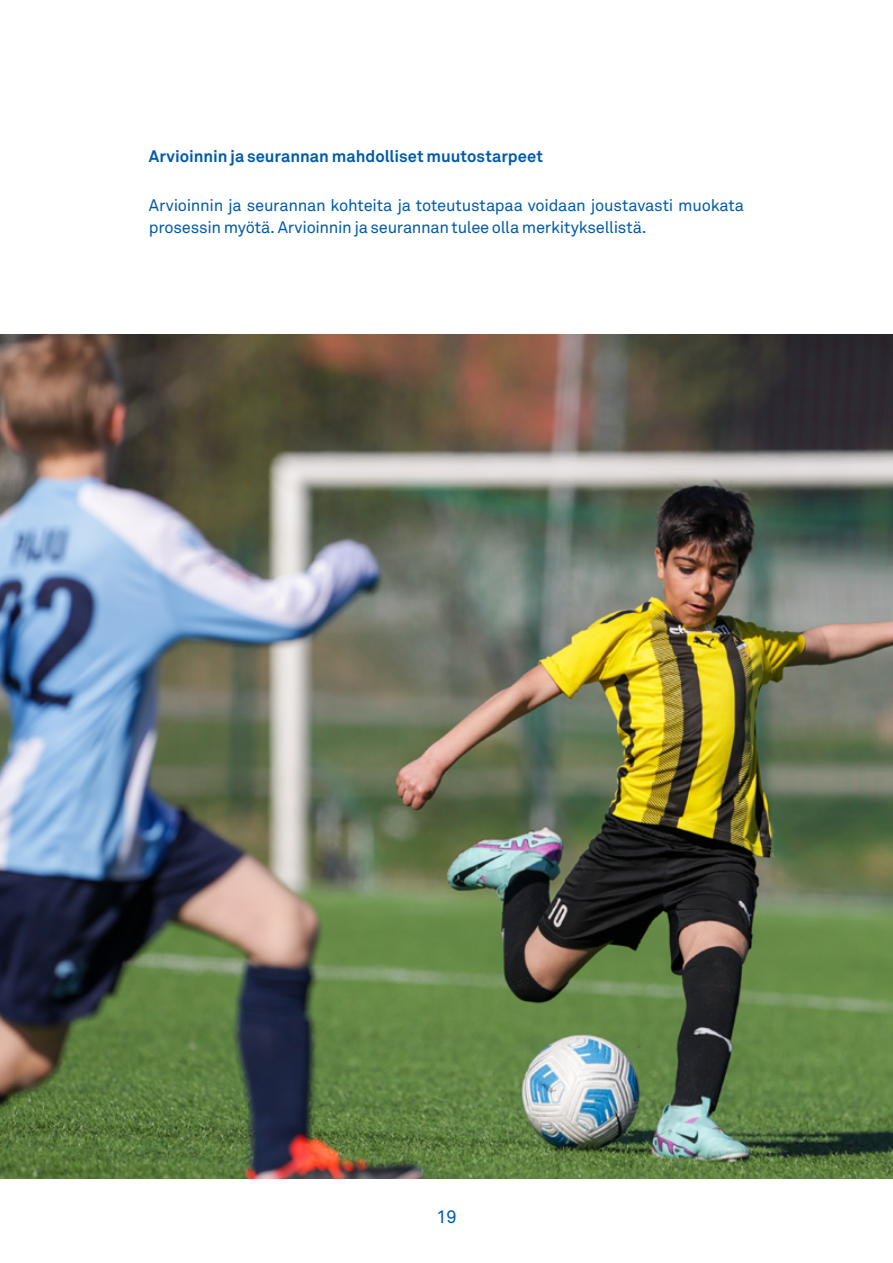
<style>
.page{position:relative;width:893px;height:1263px;background:#fff}
.page>*{position:absolute;margin:0;border:0;box-sizing:border-box;transform-origin:0 0}
.t1{font:18px "Akkurat Pro";color:#005baa}
.t2{font:16.5px/22.5px "Akkurat Pro";letter-spacing:-.015em;color:#005baa}
.t3{font:700 16.5px "Akkurat Pro";color:#005baa}
</style>
<div class="page">
<img style="left:0;top:335px;width:893px;height:844px">
<p class="t3" style="left:149px;top:146px;width:396px">Arvioinnin ja seurannan mahdolliset muutostarpeet</p>
<p class="t2" style="left:149px;top:194px;width:597px">Arvioinnin ja seurannan kohteita ja toteutustapaa voidaan joustavasti muokata prosessin myötä. Arvioinnin ja seurannan tulee olla merkityksellistä.</p>
<p class="t1" style="left:436px;top:1206px;width:22px">19</p>
</div>
